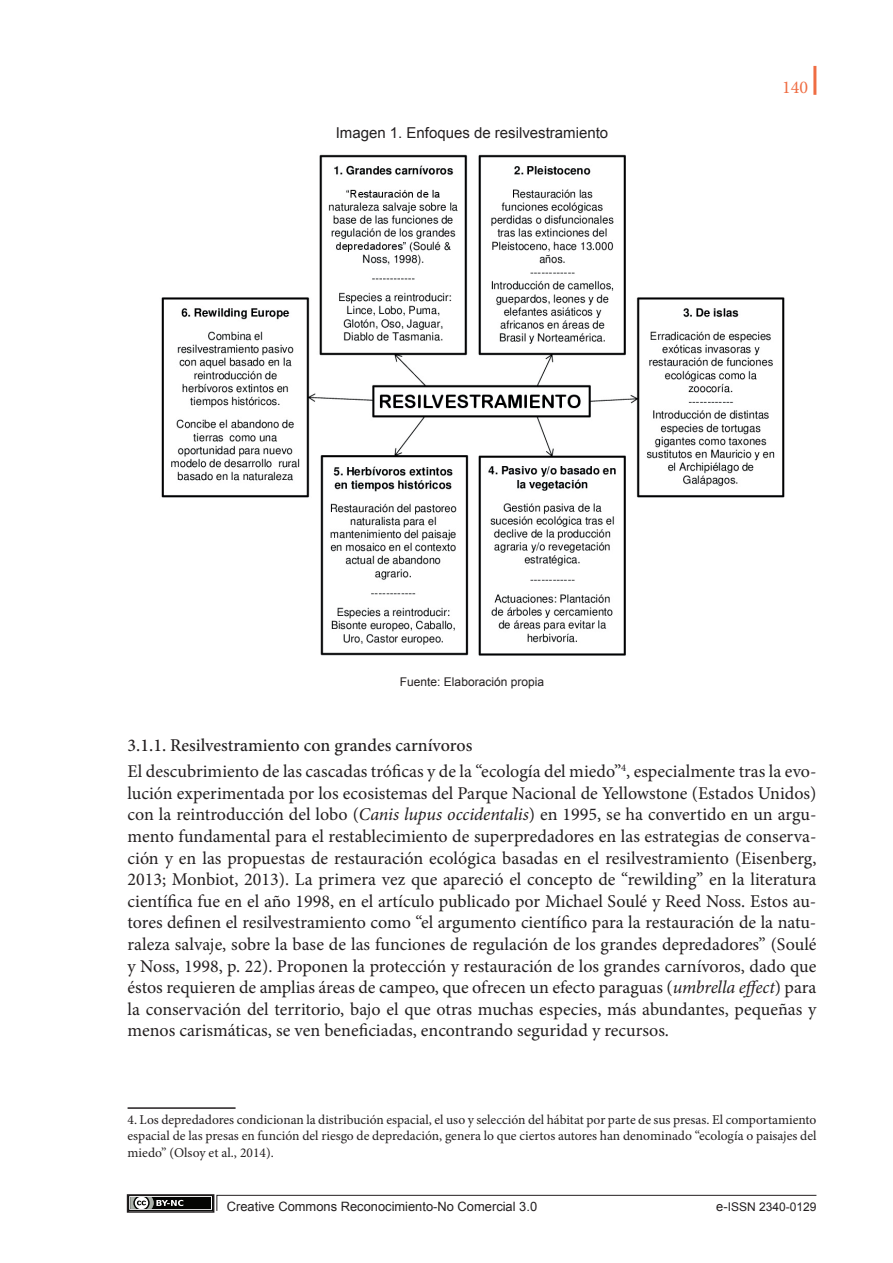
<style>
.page{position:relative;width:893px;height:1263px;background:#fff}
.page>*{position:absolute;margin:0;border:0;box-sizing:border-box;transform-origin:0 0}
.t1{font:18px/21.6px "Minion Pro";color:#231f20}
.t2{font:18px "Minion Pro";color:#ef6d43}
.t3{font:15px "Arial";color:#231f20}
.t4{font:13.5px/16.2px "Minion Pro";color:#231f20;text-align:justify}
.t5{font:12.9px "Arial";color:#231f20}
.t6{font:12px "Arial";color:#231f20}
.s1{font-weight:500}
.s2{font-style:italic}
.s3{font-size:12.9px}
</style>
<div class="page">
<hr style="left:813px;top:66px;width:3px;height:29px;background:#ef6d43">
<div style="left:130px;top:1197px;width:81px;height:12px;background:#040503"></div>
<svg style="left:130px;top:1197px;width:53px;height:12px"></svg>
<div style="left:127px;top:1194px;width:87px;height:19px;border:2px solid #231f20"></div>
<svg style="left:216px;top:1194px;width:601px;height:17px"></svg>
<img style="left:161px;top:154px;width:624px;height:502px">
<hr style="left:128px;top:1107px;width:108px;height:2px;background:#231f20">
<p class="t3" style="left:336px;top:123px;width:274px">Imagen 1. Enfoques de resilvestramiento</p>
<p class="t2" style="left:782px;top:75px;width:27px">140</p>
<p class="t6" style="left:400px;top:674px;width:146px">Fuente: Elaboración propia</p>
<p class="t1" style="left:128px;top:732px;width:690px;line-height:26.1px"><span class="s1">3.1.1. Resilvestramiento con grandes carnívoros<br></span>El descubrimiento de las cascadas tróficas y de la “ecología del miedo”<sup>4</sup>, especialmente tras la evo-</p>
<p class="t1" style="left:128px;top:782px;width:690px;text-align:justify">lución experimentada por los ecosistemas del Parque Nacional de Yellowstone (Estados Unidos) con la reintroducción del lobo (<span class="s2">Canis lupus occidentalis</span>) en 1995, se ha convertido en un argu&shy;mento fundamental para el restablecimiento de superpredadores en las estrategias de conserva&shy;ción y en las propuestas de restauración ecológica basadas en el resilvestramiento (Eisenberg, 2013; Monbiot, 2013). La primera vez que apareció el concepto de “rewilding” en la literatura científica fue en el año 1998, en el artículo publicado por Michael Soulé y Reed Noss. Estos au&shy;tores definen el resilvestramiento como “el argumento científico para la restauración de la natu&shy;raleza salvaje, sobre la base de las funciones de regulación de los grandes depredadores” (Soulé y Noss, 1998, p. 22). Proponen la protección y restauración de los grandes carnívoros, dado que éstos requieren de amplias áreas de campeo, que ofrecen un efecto paraguas (<span class="s2">umbrella effect</span>) para la conservación del territorio, bajo el que otras muchas especies, más abundantes, pequeñas y menos carismáticas, se ven beneficiadas, encontrando seguridad y recursos.</p>
<p class="t4" style="left:128px;top:1112px;width:690px">4. Los depredadores condicionan la distribución espacial, el uso y selección del hábitat por parte de sus presas. El comportamiento espacial de las presas en función del riesgo de depredación, genera lo que ciertos autores han denominado “ecología o paisajes del miedo” (Olsoy et al., 2014).</p>
<p class="t5" style="left:227px;top:1198px;width:312px">Creative Commons Reconocimiento-No Comercial 3.0</p>
<p class="t6" style="left:716px;top:1199px;width:102px"><span class="s3">e-</span>ISSN 2340-0129</p>
</div>
